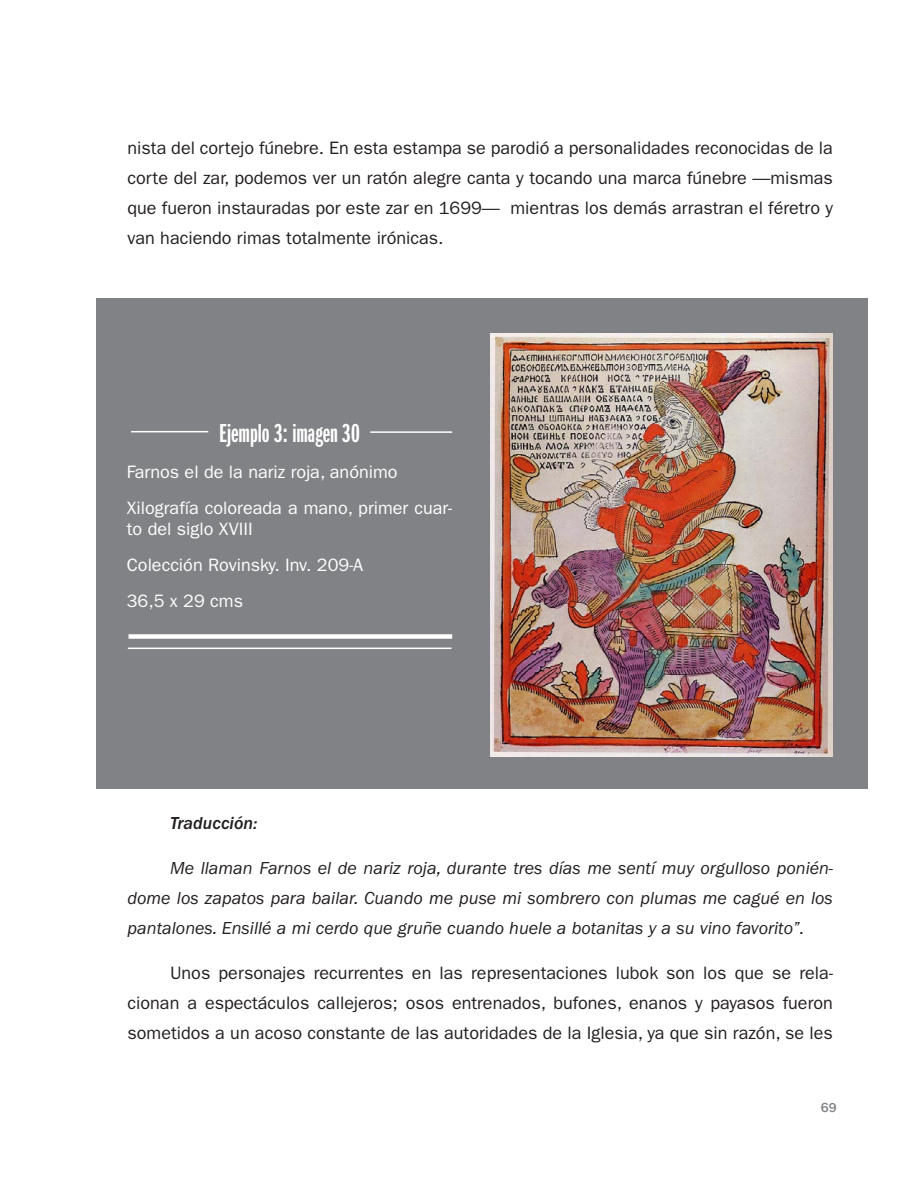
<style>
.page{position:relative;width:918px;height:1188px;background:#fff}
.page>*{position:absolute;margin:0;border:0;box-sizing:border-box;transform-origin:0 0}
.t1{font:27px "ITC Franklin Gothic Std Dm X Cp";color:#fff}
.t2{font:18px/30px "ITC Franklin Gothic Std";color:#231f20;text-align:justify}
.t3{font:italic 18px/30px "ITC Franklin Gothic Std";color:#231f20;text-align:justify}
.t4{font:18px/36px "ITC Franklin Gothic Std";color:#fff}
.t5{font:18px "ITC Franklin Gothic Std Med It";color:#231f20}
.t6{font:500 13.5px "Franklin Gothic";color:#808285}
</style>
<div class="page">
<div style="left:97px;top:299px;width:771px;height:490px;background:#808285"></div>
<img style="left:490px;top:333px;width:343px;height:423px">
<div style="left:129px;top:634px;width:323px;height:5px;background:#fff"></div>
<hr style="left:128px;top:648px;width:324px;height:1px;background:#fff">
<hr style="left:370px;top:431px;width:82px;height:2px;background:#fff">
<hr style="left:131px;top:431px;width:77px;height:1px;background:#fff">
<p class="t2" style="left:128px;top:133px;width:707px">nista del cortejo fúnebre. En esta estampa se parodió a personalidades reconocidas de la corte del zar, podemos ver un ratón alegre canta y tocando una marca fúnebre —mismas que fueron instauradas por este zar en 1699— mientras los demás arrastran el féretro y van haciendo rimas totalmente irónicas.</p>
<h1 class="t1" style="left:219px;top:418px;width:142px">Ejemplo 3: imagen 30</h1>
<p class="t4" style="left:127px;top:454px;width:327px">Farnos el de la nariz roja, anónimo<br>Xilografía coloreada a mano, primer cuar-</p>
<p class="t4" style="left:127px;top:511px;width:238px">to del siglo XVIII<br>Colección Rovinsky. Inv. 209-A<br>36,5 x 29 cms</p>
<p class="t5" style="left:170px;top:812px;width:89px">Traducción:</p>
<p class="t3" style="left:128px;top:853px;width:707px;text-indent:43px">Me llaman Farnos el de nariz roja, durante tres días me sentí muy orgulloso ponién&shy;dome los zapatos para bailar. Cuando me puse mi sombrero con plumas me cagué en los pantalones. Ensillé a mi cerdo que gruñe cuando huele a botanitas y a su vino favorito”.</p>
<p class="t2" style="left:128px;top:958px;width:707px;text-indent:42px">Unos personajes recurrentes en las representaciones lubok son los que se rela&shy;cionan a espectáculos callejeros; osos entrenados, bufones, enanos y payasos fueron sometidos a un acoso constante de las autoridades de la Iglesia, ya que sin razón, se les</p>
<p class="t6" style="left:821px;top:1099px;width:17px">69</p>
</div>
